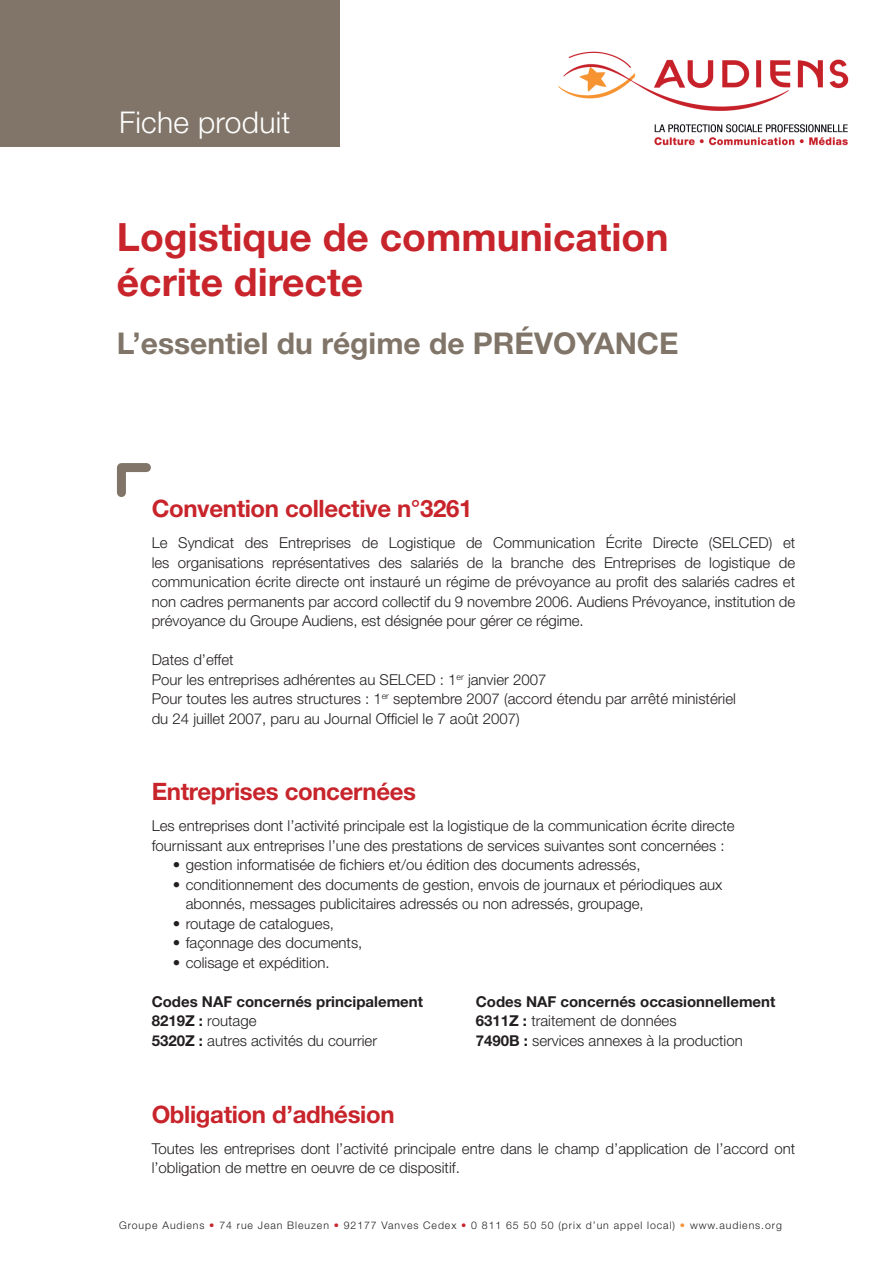
<style>
.page{position:relative;width:893px;height:1263px;background:#fff}
.page>*{position:absolute;margin:0;border:0;box-sizing:border-box;transform-origin:0 0}
.t1{font:700 39px/45px "Helvetica Neue";color:#c8242b}
.t2{font:700 30px "Helvetica Neue";color:#807568}
.t3{font:300 30px "Helvetica Neue";letter-spacing:.01em;color:#fff}
.t4{font:700 24px "Helvetica Neue";letter-spacing:-.015em;color:#c8242b}
.t5{font:300 15px/19.5px "Helvetica Neue";color:#231f20;text-align:justify}
.t6{font:700 15px "Helvetica Neue";color:#231f20}
.t7{font:300 10.5px "Helvetica Neue";letter-spacing:.09em;color:#231f20}
.s1{font-weight:700}
.s2{color:#c8242b}
.s3{color:#f79332}
</style>
<div class="page">
<div style="left:0;top:0;width:339px;height:147px;background:#807568"></div>
<svg style="left:117px;top:463px;width:34px;height:34px"></svg>
<img style="left:558px;top:51px;width:291px;height:95px">
<p class="t3" style="left:119px;top:104px;width:173px">Fiche produit</p>
<p class="t1" style="left:117px;top:214px;width:553px">Logistique de communication écrite directe</p>
<p class="t2" style="left:117px;top:324px;width:563px">L’essentiel du régime de PRÉVOYANCE</p>
<p class="t4" style="left:152px;top:494px;width:322px">Convention collective n°3261</p>
<p class="t5" style="left:152px;top:533px;width:645px">Le Syndicat des Entreprises de Logistique de Communication Écrite Directe (SELCED) et les organisations représentatives des salariés de la branche des Entreprises de logistique de communication écrite directe ont instauré un régime de prévoyance au profit des salariés cadres et non cadres permanents par accord collectif du 9 novembre 2006. Audiens Prévoyance, institution de prévoyance du Groupe Audiens, est désignée pour gérer ce régime.</p>
<p class="t5" style="left:152px;top:650px;width:83px">Dates d’effet</p>
<p class="t5" style="left:152px;top:669px;width:396px">Pour les entreprises adhérentes au SELCED : 1<sup>er</sup> janvier 2007</p>
<p class="t5" style="left:152px;top:689px;width:586px">Pour toutes les autres structures : 1<sup>er</sup> septembre 2007 (accord étendu par arrêté ministériel</p>
<p class="t5" style="left:152px;top:708px;width:369px">du 24 juillet 2007, paru au Journal Officiel le 7 août 2007)</p>
<p class="t4" style="left:152px;top:777px;width:266px">Entreprises concernées</p>
<p class="t5" style="left:152px;top:816px;width:584px">Les entreprises dont l’activité principale est la logistique de la communication écrite directe</p>
<p class="t5" style="left:152px;top:835px;width:574px">fournissant aux entreprises l’une des prestations de services suivantes sont concernées :</p>
<p class="t5" style="left:173px;top:855px;width:469px">• gestion informatisée de fichiers et/ou édition des documents adressés,</p>
<p class="t5" style="left:173px;top:874px;width:551px">• conditionnement des documents de gestion, envois de journaux et périodiques aux</p>
<p class="t5" style="left:186px;top:894px;width:459px">abonnés, messages publicitaires adressés ou non adressés, groupage,</p>
<p class="t5" style="left:173px;top:913px;width:163px">• routage de catalogues,</p>
<p class="t5" style="left:173px;top:933px;width:191px">• façonnage des documents,</p>
<p class="t5" style="left:173px;top:952px;width:158px">• colisage et expédition.</p>
<p class="t6" style="left:152px;top:992px;width:273px">Codes NAF concernés principalement</p>
<p class="t6" style="left:476px;top:992px;width:301px">Codes NAF concernés occasionnellement</p>
<p class="t5" style="left:152px;top:1011px;width:106px"><span class="s1">8219Z :</span> routage</p>
<p class="t5" style="left:476px;top:1011px;width:202px"><span class="s1">6311Z :</span> traitement de données</p>
<p class="t5" style="left:152px;top:1030px;width:227px"><span class="s1">5320Z :</span> autres activités du courrier</p>
<p class="t5" style="left:476px;top:1030px;width:269px"><span class="s1">7490B :</span> services annexes à la production</p>
<p class="t4" style="left:152px;top:1099px;width:244px">Obligation d’adhésion</p>
<p class="t5" style="left:152px;top:1138px;width:645px">Toutes les entreprises dont l’activité principale entre dans le champ d’application de l’accord ont l’obligation de mettre en oeuvre de ce dispositif.</p>
<p class="t7" style="left:119px;top:1218px;width:664px">Groupe Audiens <span class="s2">•</span> 74 rue Jean Bleuzen <span class="s2">•</span> 92177 Vanves Cedex <span class="s2">•</span> 0 811 65 50 50 (prix d’un appel local) <span class="s3">•</span> www.audiens.org</p>
</div>
